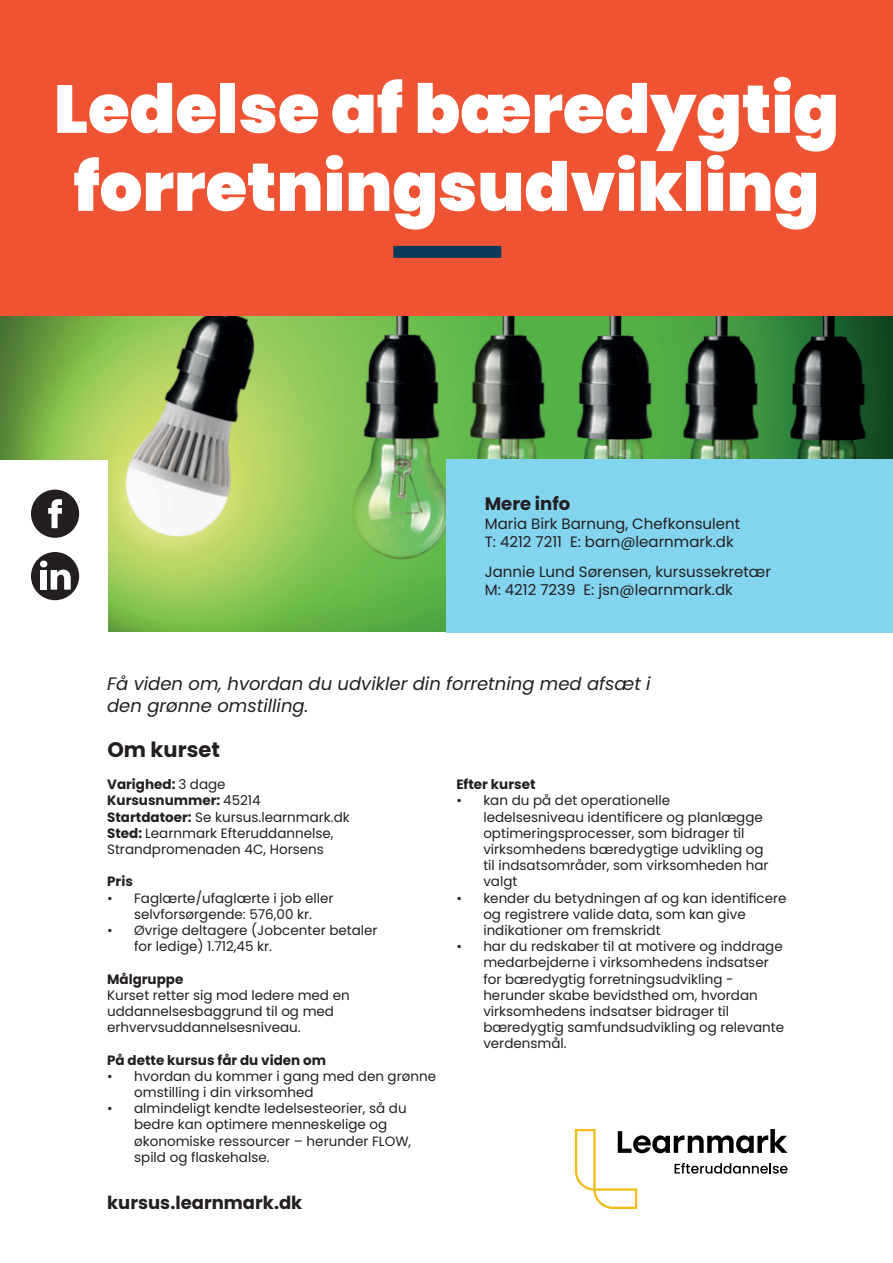
<style>
.page{position:relative;width:893px;height:1263px;background:#fff}
.page>*{position:absolute;margin:0;border:0;box-sizing:border-box;transform-origin:0 0}
.t1{font:900 67.5px/78px "Poppins";color:#fff}
.t2{font:700 21px "Poppins";color:#231f20}
.t3{font:italic 18px/21.6px "Poppins";color:#231f20}
.t4{font:700 18px "Poppins";color:#231f20}
.t5{font:15px "Poppins";color:#231f20}
.t6{font:13.5px/16.2px "Poppins";color:#231f20}
.t7{font:700 13.5px "Poppins";color:#231f20}
.s1{font-weight:400}
.s2{font-weight:700}
</style>
<div class="page">
<img style="left:0;top:316px;width:893px;height:315px">
<div style="left:0;top:0;width:893px;height:316px;background:#ee5433"></div>
<div style="left:0;top:460px;width:107px;height:188px;background:#fff"></div>
<div style="left:31px;top:490px;width:48px;height:48px;background:#231f20;border-radius:24px"></div>
<svg style="left:48px;top:499px;width:14px;height:29px"></svg>
<div style="left:31px;top:552px;width:48px;height:48px;background:#231f20;border-radius:24px"></div>
<div style="left:40px;top:561px;width:7px;height:6px;background:#fff;border-radius:50%"></div>
<div style="left:40px;top:570px;width:7px;height:20px;background:#fff"></div>
<svg style="left:51px;top:570px;width:20px;height:20px"></svg>
<svg style="left:575px;top:1129px;width:212px;height:80px"></svg>
<div style="left:393px;top:246px;width:108px;height:12px;background:#0b3b5b"></div>
<div style="left:446px;top:460px;width:447px;height:173px;background:#82d4ef"></div>
<p class="t1" style="left:54px;top:71px;width:787px">Ledelse af bæredygtig forretningsudvikling</p>
<p class="t4" style="left:485px;top:494px;width:87px">Mere info</p>
<p class="t5" style="left:485px;top:514px;width:257px">Maria Birk Barnung, Chefkonsulent</p>
<p class="t5" style="left:485px;top:532px;width:251px">T: 4212 7211 E: barn@learnmark.dk</p>
<p class="t5" style="left:485px;top:562px;width:288px">Jannie Lund Sørensen, kursussekretær</p>
<p class="t5" style="left:485px;top:580px;width:250px">M: 4212 7239 E: jsn@learnmark.dk</p>
<p class="t3" style="left:107px;top:673px;width:545px">Få viden om, hvordan du udvikler din forretning med afsæt i den grønne omstilling.</p>
<p class="t2" style="left:107px;top:737px;width:114px">Om kurset</p>
<p class="t7" style="left:107px;top:777px;width:120px">Varighed: <span class="s1">3 dage</span></p>
<p class="t7" style="left:107px;top:793px;width:155px">Kursusnummer: <span class="s1">45214</span></p>
<p class="t6" style="left:107px;top:809px;width:244px"><span class="s2">Startdatoer:</span> Se kursus.learnmark.dk</p>
<p class="t6" style="left:107px;top:825px;width:228px"><span class="s2">Sted:</span> Learnmark Efteruddannelse,<br>Strandpromenaden 4C, Horsens</p>
<p class="t7" style="left:107px;top:874px;width:27px">Pris</p>
<p class="t6" style="left:107px;top:890px;width:228px;text-align:center">• Faglærte/ufaglærte i job eller selvforsørgende: 576,00 kr.</p>
<p class="t6" style="left:134px;top:922px;width:245px;text-indent:-27px">• Øvrige deltagere (Jobcenter betaler for ledige) 1.712,45 kr.</p>
<p class="t7" style="left:107px;top:971px;width:78px">Målgruppe</p>
<p class="t6" style="left:107px;top:987px;width:244px">Kurset retter sig mod ledere med en uddannelsesbaggrund til og med erhvervsuddannelsesniveau.</p>
<p class="t7" style="left:107px;top:1052px;width:220px">På dette kursus får du viden om</p>
<p class="t6" style="left:134px;top:1068px;width:303px;text-indent:-27px">• hvordan du kommer i gang med den grønne omstilling i din virksomhed</p>
<p class="t6" style="left:134px;top:1100px;width:279px;text-indent:-27px">• almindeligt kendte ledelsesteorier, så du bedre kan optimere menneskelige og økonomiske ressourcer – herunder FLOW, spild og flaskehalse.</p>
<p class="t4" style="left:107px;top:1192px;width:197px">kursus.learnmark.dk</p>
<p class="t7" style="left:456px;top:777px;width:81px">Efter kurset</p>
<p class="t6" style="left:483px;top:793px;width:287px;text-indent:-27px">• kan du på det operationelle ledelsesniveau identificere og planlægge optimeringsprocesser, som bidrager til virksomhedens bæredygtige udvikling og til indsatsområder, som virksomheden har valgt</p>
<p class="t6" style="left:483px;top:890px;width:305px;text-indent:-27px">• kender du betydningen af og kan identificere og registrere valide data, som kan give indikationer om fremskridt</p>
<p class="t6" style="left:483px;top:938px;width:302px;text-indent:-27px">• har du redskaber til at motivere og inddrage medarbejderne i virksomhedens indsatser for bæredygtig forretningsudvikling - herunder skabe bevidsthed om, hvordan virksomhedens indsatser bidrager til bæredygtig samfundsudvikling og relevante verdensmål.</p>
</div>
